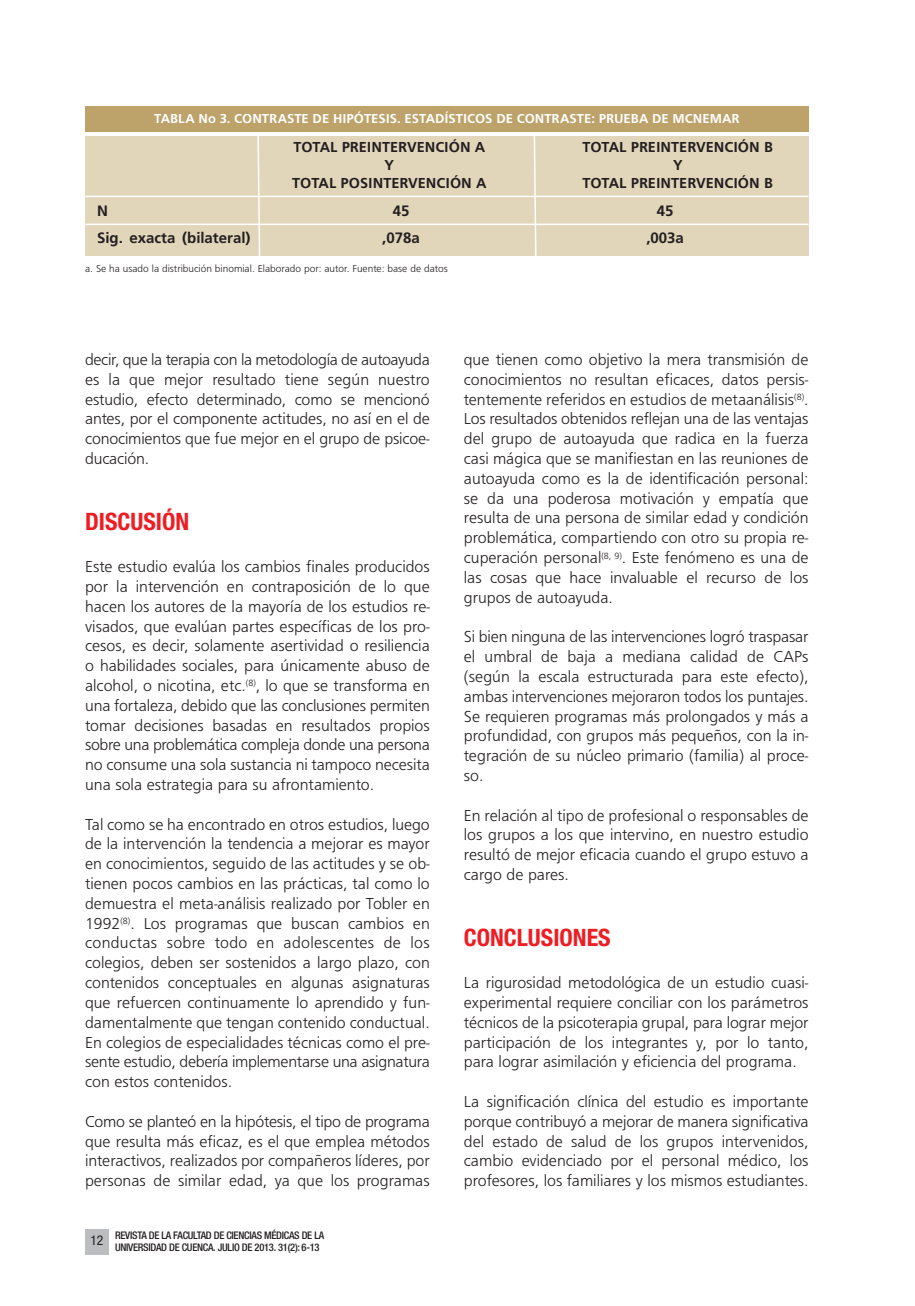
<style>
.page{position:relative;width:915px;height:1306px;background:#fff}
.page>*{position:absolute;margin:0;border:0;box-sizing:border-box;transform-origin:0 0}
.t1{font:700 condensed 24px "Helvetica Neue LT Std";color:#ee1d23}
.t2{font:16.5px/19.8px "Frugal Sans Light DTC";color:#231f20;text-align:justify}
.t3{font:15px/18px "Frugal Sans Bold DTC";color:#231f20;text-align:center}
.t4{font:700 15px/27px "Frutiger";color:#231f20;text-align:center}
.t5{font:13.5px "Frugal Sans Bold DTC";color:#fff}
.t6{font:condensed 13.5px "Helvetica Neue LT Std";color:#231f20}
.t7{font:500 condensed 10.5px/12.6px "Helvetica Neue LT Std";letter-spacing:-.025em;color:#231f20}
.t8{font:10.5px "Frugal Sans Light DTC";color:#231f20}
</style>
<div class="page">
<div style="left:85px;top:1228px;width:23px;height:26px;background:#bcbdc0"></div>
<div style="left:85px;top:136px;width:723px;height:119px;background:#e1d5ba"></div>
<div style="left:85px;top:106px;width:723px;height:26px;background:#bda26a"></div>
<hr style="left:85px;top:196px;width:723px;height:1px;background:#fff">
<hr style="left:85px;top:223px;width:723px;height:2px;background:#fff">
<svg style="left:256px;top:136px;width:5px;height:120px"></svg>
<svg style="left:532px;top:136px;width:5px;height:120px"></svg>
<p class="t5" style="left:154px;top:111px;width:586px">TABLA No 3. CONTRASTE DE HIPÓTESIS. ESTADÍSTICOS DE CONTRASTE: PRUEBA DE MCNEMAR</p>
<p class="t3" style="left:292px;top:138px;width:196px">TOTAL PREINTERVENCIÓN A<br>Y<br>TOTAL POSINTERVENCIÓN A</p>
<p class="t3" style="left:582px;top:138px;width:192px">TOTAL PREINTERVENCIÓN B<br>Y<br>TOTAL PREINTERVENCIÓN B</p>
<p class="t4" style="left:97px;top:198px;width:155px;text-align:left">N<br>Sig. exacta (bilateral)</p>
<p class="t4" style="left:382px;top:198px;width:39px">45 ,078a</p>
<p class="t4" style="left:646px;top:198px;width:39px">45 ,003a</p>
<p class="t8" style="left:85px;top:262px;width:364px">a. Se ha usado la distribución binomial. Elaborado por: autor. Fuente: base de datos</p>
<p class="t2" style="left:85px;top:349px;width:346px">decir, que la terapia con la metodología de autoayuda es la que mejor resultado tiene según nuestro estudio, efecto determinado, como se mencionó antes, por el componente actitudes, no así en el de conocimientos que fue mejor en el grupo de psicoe&shy;ducación.</p>
<h1 class="t1" style="left:85px;top:512px;width:105px">DISCUSIÓN</h1>
<p class="t2" style="left:85px;top:556px;width:346px">Este estudio evalúa los cambios finales producidos por la intervención en contraposición de lo que hacen los autores de la mayoría de los estudios re&shy;visados, que evalúan partes específicas de los pro&shy;cesos, es decir, solamente asertividad o resiliencia o habilidades sociales, para únicamente abuso de alcohol, o nicotina, etc.<sup>(8)</sup>, lo que se transforma en una fortaleza, debido que las conclusiones permiten tomar decisiones basadas en resultados propios sobre una problemática compleja donde una persona no consume una sola sustancia ni tampoco necesita una sola estrategia para su afrontamiento.</p>
<p class="t2" style="left:85px;top:814px;width:346px">Tal como se ha encontrado en otros estudios, luego de la intervención la tendencia a mejorar es mayor en conocimientos, seguido de las actitudes y se ob&shy;tienen pocos cambios en las prácticas, tal como lo demuestra el meta-análisis realizado por Tobler en 1992<sup>(8)</sup>. Los programas que buscan cambios en conductas sobre todo en adolescentes de los colegios, deben ser sostenidos a largo plazo, con contenidos conceptuales en algunas asignaturas que refuercen continuamente lo aprendido y fun&shy;damentalmente que tengan contenido conductual.<br>En colegios de especialidades técnicas como el pre&shy;sente estudio, debería implementarse una asignatura con estos contenidos.</p>
<p class="t2" style="left:85px;top:1111px;width:346px">Como se planteó en la hipótesis, el tipo de programa que resulta más eficaz, es el que emplea métodos interactivos, realizados por compañeros líderes, por personas de similar edad, ya que los programas</p>
<p class="t6" style="left:90px;top:1235px;width:14px">12</p>
<p class="t7" style="left:115px;top:1229px;width:210px">REVISTA DE LA FACULTAD DE CIENCIAS MÉDICAS DE LA<br>UNIVERSIDAD DE CUENCA. JULIO DE 2013. 31(2): 6-13</p>
<p class="t2" style="left:463px;top:349px;width:346px">que tienen como objetivo la mera transmisión de conocimientos no resultan eficaces, datos persis&shy;tentemente referidos en estudios de metaanálisis<sup>(8)</sup>.<br>Los resultados obtenidos reflejan una de las ventajas del grupo de autoayuda que radica en la fuerza casi mágica que se manifiestan en las reuniones de autoayuda como es la de identificación personal: se da una poderosa motivación y empatía que resulta de una persona de similar edad y condición problemática, compartiendo con otro su propia re&shy;cuperación personal<sup>(8,</sup> <sup>9)</sup>. Este fenómeno es una de las cosas que hace invaluable el recurso de los grupos de autoayuda.</p>
<p class="t2" style="left:463px;top:626px;width:346px">Si bien ninguna de las intervenciones logró traspasar el umbral de baja a mediana calidad de CAPs (según la escala estructurada para este efecto), ambas intervenciones mejoraron todos los puntajes.<br>Se requieren programas más prolongados y más a profundidad, con grupos más pequeños, con la in&shy;tegración de su núcleo primario (familia) al proce&shy;so.</p>
<p class="t2" style="left:463px;top:805px;width:346px">En relación al tipo de profesional o responsables de los grupos a los que intervino, en nuestro estudio resultó de mejor eficacia cuando el grupo estuvo a cargo de pares.</p>
<h1 class="t1" style="left:463px;top:928px;width:148px">CONCLUSIONES</h1>
<p class="t2" style="left:463px;top:972px;width:346px">La rigurosidad metodológica de un estudio cuasi&shy;experimental requiere conciliar con los parámetros técnicos de la psicoterapia grupal, para lograr mejor participación de los integrantes y, por lo tanto, para lograr asimilación y eficiencia del programa.</p>
<p class="t2" style="left:463px;top:1091px;width:346px">La significación clínica del estudio es importante porque contribuyó a mejorar de manera significativa del estado de salud de los grupos intervenidos, cambio evidenciado por el personal médico, los profesores, los familiares y los mismos estudiantes.</p>
</div>
